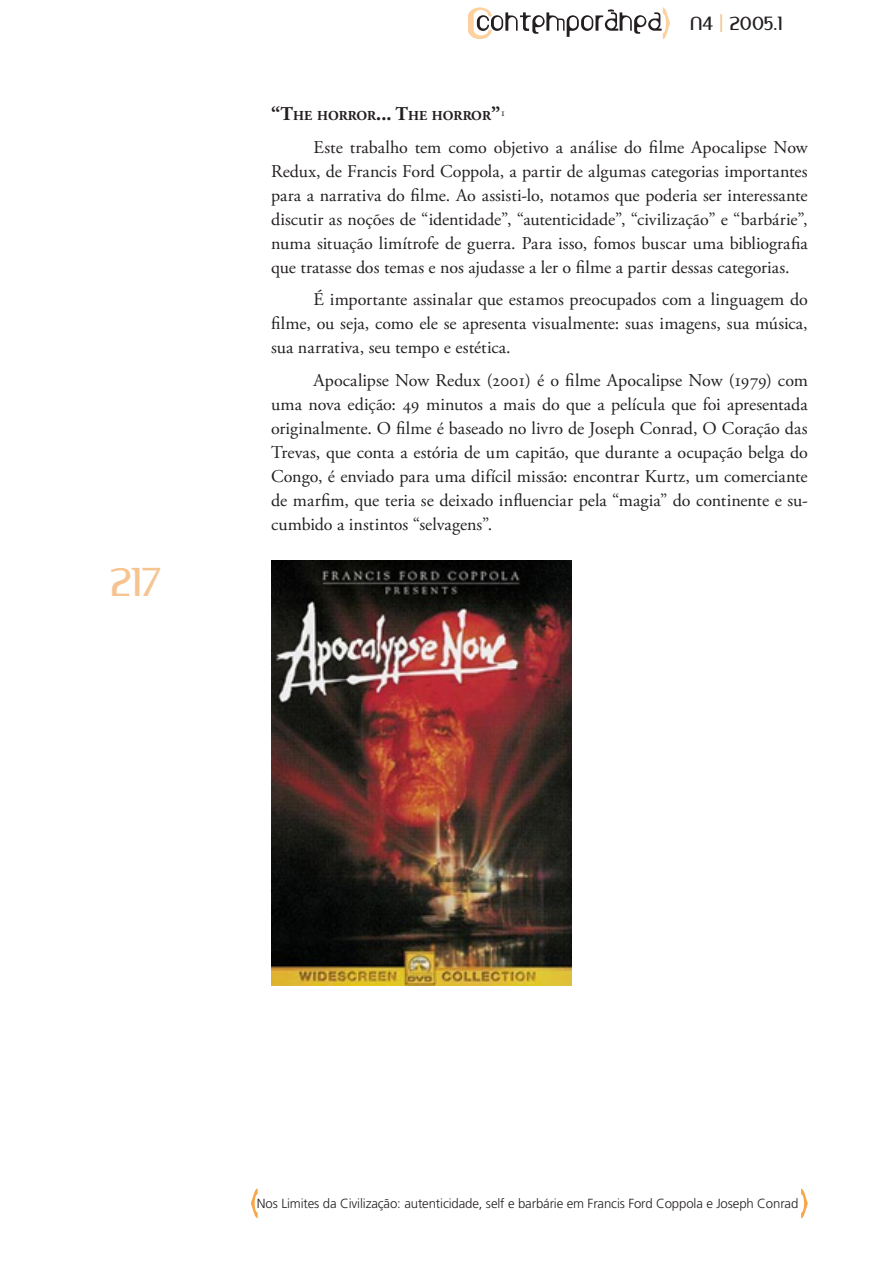
<style>
.page{position:relative;width:893px;height:1263px;background:#fff}
.page>*{position:absolute;margin:0;border:0;box-sizing:border-box;transform-origin:0 0}
.t1{font:37.5px "Amerika Sans";color:#f5c491}
.MASSA{font:18px/24px "Adobe Garamond Pro";color:#231f20;text-align:justify}
.t2{font:17.85px "Amerika Sans";color:#231f20}
.TÓPICO{font:700 13.65px "Adobe Garamond Pro";color:#231f20}
.RODAPÉ{font:300 13.2px "Frutiger";letter-spacing:-.01em;color:#231f20}
.s1{color:#f5c491}
.s2{font-size:19.5px}
</style>
<div class="page">
<svg style="left:468px;top:7px;width:202px;height:32px"></svg>
<svg style="left:251px;top:1188px;width:7px;height:30px"></svg>
<svg style="left:801px;top:1189px;width:7px;height:29px"></svg>
<img style="left:271px;top:560px;width:300px;height:425px">
<p class="t1" style="left:110px;top:558px;width:53px">217</p>
<p class="t2" style="left:690px;top:12px;width:93px">N4 <span class="s1">|</span> 2005.1</p>
<p class="TÓPICO" style="left:271px;top:108px;width:236px"><span class="s2">“T</span>HE HORROR<span class="s2">... T</span>HE HORROR<span class="s2">”</span><sup>1</sup></p>
<p class="MASSA" style="left:271px;top:136px;width:538px;text-indent:43px">Este trabalho tem como objetivo a análise do filme Apocalipse Now Redux, de Francis Ford Coppola, a partir de algumas categorias importantes para a narrativa do filme. Ao assisti-lo, notamos que poderia ser interessante discutir as noções de “identidade”, “autenticidade”, “civilização” e “barbárie”, numa situação limítrofe de guerra. Para isso, fomos buscar uma bibliografia que tratasse dos temas e nos ajudasse a ler o filme a partir dessas categorias.</p>
<p class="MASSA" style="left:271px;top:288px;width:538px;text-indent:43px">É importante assinalar que estamos preocupados com a linguagem do filme, ou seja, como ele se apresenta visualmente: suas imagens, sua música, sua narrativa, seu tempo e estética.</p>
<p class="MASSA" style="left:271px;top:369px;width:538px;text-indent:43px">Apocalipse Now Redux (2001) é o filme Apocalipse Now (1979) com uma nova edição: 49 minutos a mais do que a película que foi apresentada originalmente. O filme é baseado no livro de Joseph Conrad, O Coração das Trevas, que conta a estória de um capitão, que durante a ocupação belga do Congo, é enviado para uma difícil missão: encontrar Kurtz, um comerciante de marfim, que teria se deixado influenciar pela “magia” do continente e su&shy;cumbido a instintos “selvagens”.</p>
<p class="RODAPÉ" style="left:257px;top:1195px;width:543px">Nos Limites da Civilização: autenticidade, self e barbárie em Francis Ford Coppola e Joseph Conrad</p>
</div>
